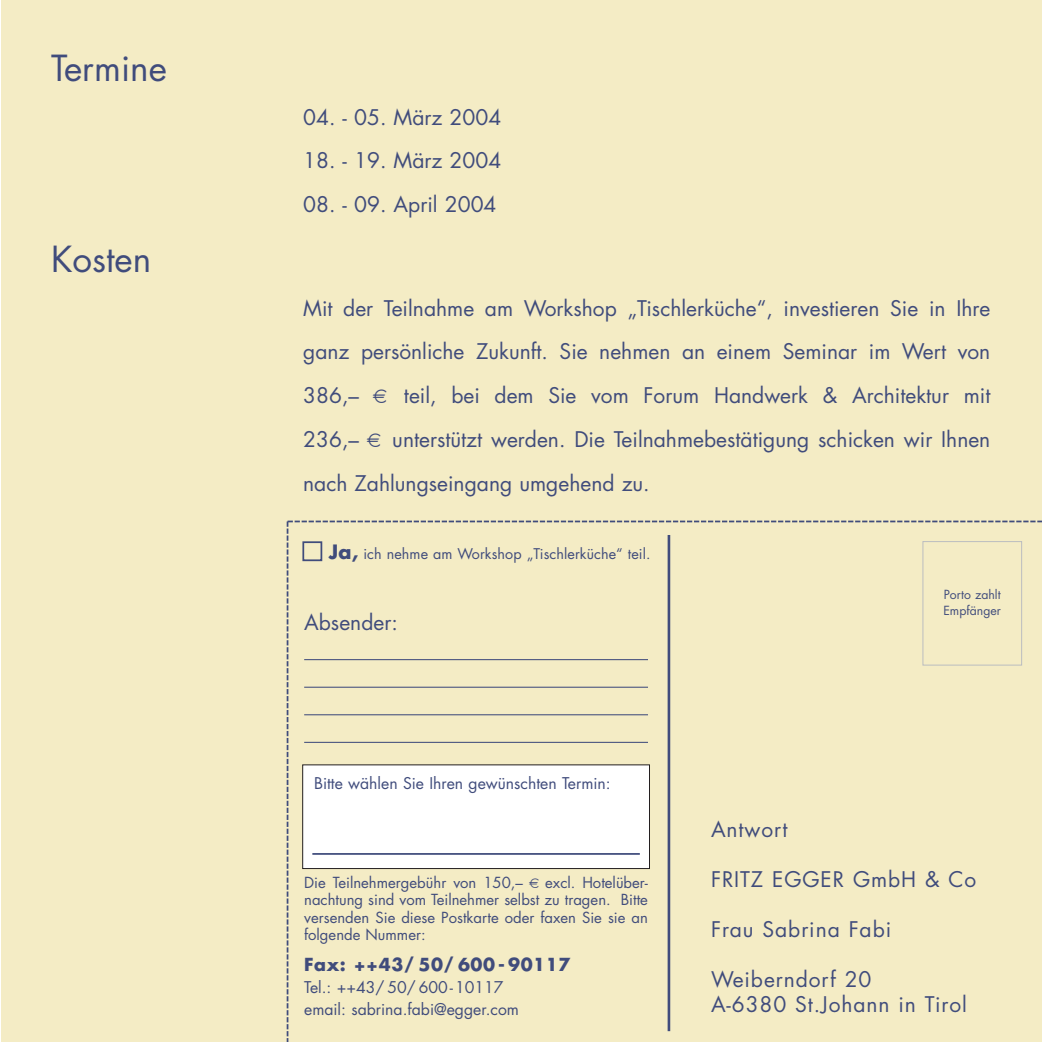
<style>
.page{position:relative;width:1042px;height:1042px;background:#fff}
.page>*{position:absolute;margin:0;border:0;box-sizing:border-box;transform-origin:0 0}
.t1{font:35px "Futura";color:#404c7c}
.t2{font:21px/43.8px "Futura";color:#404c7c;text-align:justify}
.t3{font:21px/25px "Futura";letter-spacing:.045em;color:#404c7c}
.t4{font:700 17.5px "Futura";letter-spacing:.035em;color:#404c7c}
.t5{font:15.75px/21.9px "Futura";color:#404c7c}
.t6{font:14.88px/17.5px "Futura";color:#404c7c;text-align:justify}
.t7{font:14.35px "Futura";letter-spacing:.005em;color:#404c7c}
.t8{font:12.25px/16.1px "Futura";color:#404c7c}
.s1{font-family:"Gadget"}
.s2{font-weight:700;font-size:19.25px}
</style>
<div class="page">
<div style="left:1px;top:0;width:1040px;height:1042px;background:#f4ecc5"></div>
<svg style="left:287px;top:520px;width:754px;height:522px"></svg>
<hr style="left:304px;top:659px;width:344px;height:1px;background:#404c7c">
<hr style="left:304px;top:687px;width:344px;height:1px;background:#404c7c">
<hr style="left:304px;top:714px;width:344px;height:1px;background:#404c7c">
<hr style="left:304px;top:742px;width:344px;height:1px;background:#404c7c">
<div style="left:303px;top:765px;width:346px;height:103px;background:#fff"></div>
<div style="left:302px;top:764px;width:348px;height:105px;border:1px solid #231f20"></div>
<hr style="left:667px;top:535px;width:3px;height:496px;background:#404c7c">
<div style="left:922px;top:541px;width:100px;height:124px;border:1px solid #bbbdc0"></div>
<svg style="left:301px;top:540px;width:340px;height:315px"></svg>
<h1 class="t1" style="left:51px;top:52px;width:117px">Termine</h1>
<h1 class="t1" style="left:51px;top:243px;width:102px">Kosten</h1>
<p class="t2" style="left:303px;top:97px;width:200px">04. - 05. März 2004</p>
<p class="t2" style="left:303px;top:141px;width:200px">18. - 19. März 2004</p>
<p class="t2" style="left:303px;top:184px;width:195px">08. - 09. April 2004</p>
<p class="t2" style="left:303px;top:288px;width:689px">Mit der Teilnahme am Workshop „Tischlerküche“, investieren Sie in Ihre ganz persönliche Zukunft. Sie nehmen an einem Seminar im Wert von 386,– <span class="s1">€</span> teil, bei dem Sie vom Forum Handwerk &amp; Architektur mit 236,– <span class="s1">€</span> unterstützt werden. Die Teilnahmebestätigung schicken wir Ihnen nach Zahlungseingang umgehend zu.</p>
<p class="t7" style="left:329px;top:547px;width:323px"><span class="s2">Ja,</span> ich nehme am Workshop „Tischlerküche“ teil.</p>
<p class="t2" style="left:304px;top:602px;width:95px">Absender:</p>
<p class="t5" style="left:314px;top:774px;width:298px">Bitte wählen Sie Ihren gewünschten Termin:</p>
<p class="t6" style="left:304px;top:875px;width:345px">Die Teilnehmergebühr von 150,– <span class="s1">€</span> excl. Hotelüber&shy;nachtung sind vom Teilnehmer selbst zu tragen. Bitte versenden Sie diese Postkarte oder faxen Sie sie an folgende Nummer:</p>
<p class="t4" style="left:304px;top:956px;width:268px">Fax: ++43/ 50/ 600 - 90117</p>
<p class="t5" style="left:304px;top:978px;width:216px">Tel.: ++43/ 50/ 600-10117 email: sabrina.fabi@egger.com</p>
<p class="t8" style="left:943px;top:587px;width:59px">Porto zahlt<br>Empfänger</p>
<p class="t3" style="left:711px;top:818px;width:78px">Antwort</p>
<p class="t3" style="left:711px;top:868px;width:267px">FRITZ EGGER GmbH &amp; Co</p>
<p class="t3" style="left:711px;top:918px;width:182px">Frau Sabrina Fabi</p>
<p class="t3" style="left:711px;top:968px;width:257px">Weiberndorf 20<br>A-6380 St.Johann in Tirol</p>
</div>
